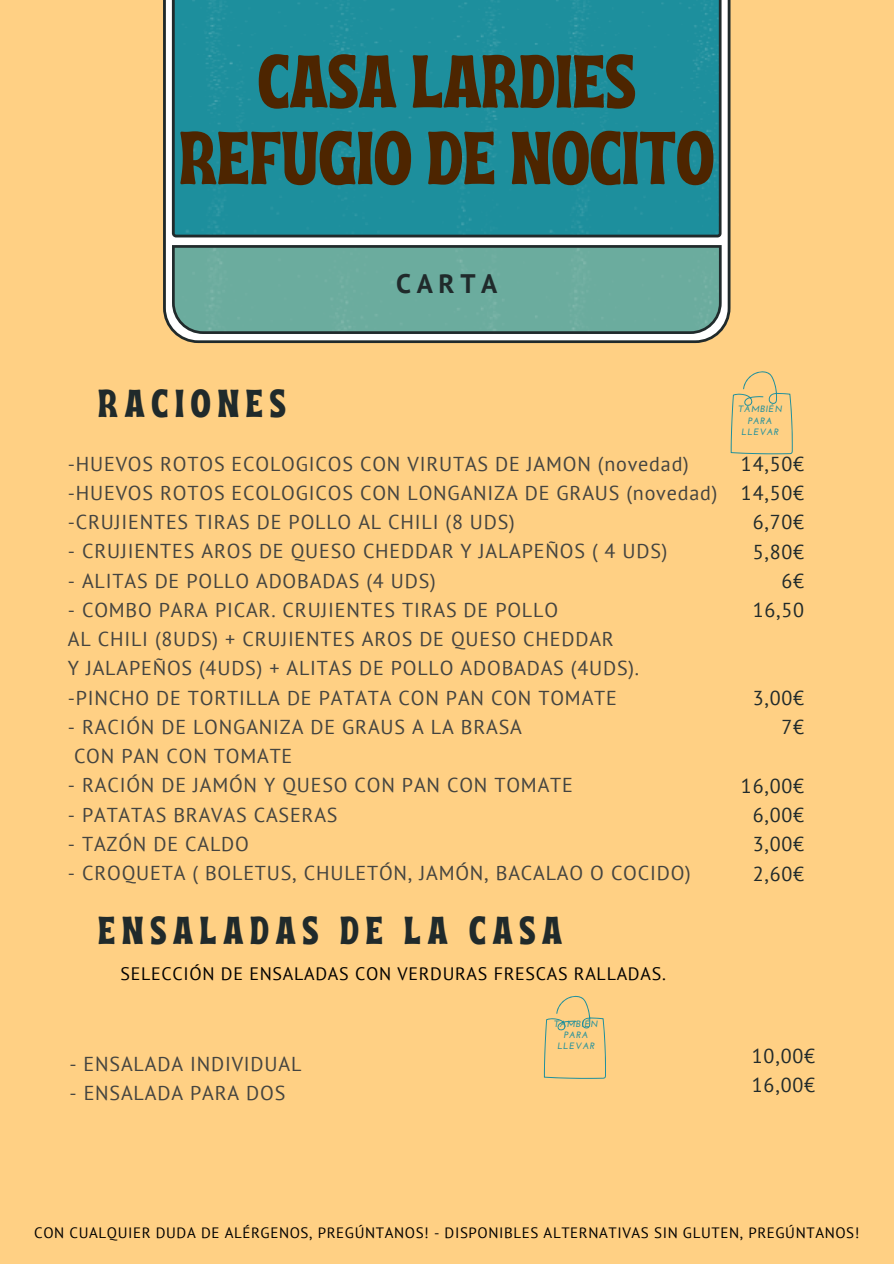
<style>
.page{position:relative;width:894px;height:1264px;background:#fff}
.page>*{position:absolute;margin:0;border:0;box-sizing:border-box;transform-origin:0 0}
.t1{font:74.55px/76.5px "Ayr Tropika Island Int";color:#4d2500;text-align:center}
.t2{font:39px "Ayr Tropika Island Int";letter-spacing:.175em;color:#202a2b}
.t3{font:700 26.7px "PT Sans";letter-spacing:.21em;color:#202a2b}
.t4{font:20.1px/29.2px "PT Sans";letter-spacing:.04em;color:#444440}
.t5{font:20.1px/29.2px "PT Sans";letter-spacing:.04em;color:#202a2b}
.t6{font:18px "PT Sans";letter-spacing:.04em;color:#000}
.t7{font:15px "PT Sans";letter-spacing:.04em;color:#000}
.t8{font:italic 700 9.15px/11.4px "Josefin Sans";letter-spacing:.06em;color:#1d8f9d;text-align:center}
</style>
<div class="page">
<div style="left:0;top:0;width:893px;height:1263px;background:#ffd084"></div>
<svg style="left:163px;top:0;width:567px;height:343px;background:#ccccca"></svg>
<div style="left:172px;top:0;width:549px;height:237px;background:#1d8f9d"></div>
<svg style="left:172px;top:245px;width:549px;height:89px;background:#67a497"></svg>
<svg style="left:543px;top:995px;width:62px;height:83px"></svg>
<svg style="left:730px;top:371px;width:62px;height:83px"></svg>
<h3 class="t1" style="left:179px;top:36px;width:536px">CASA LARDIES<br>REFUGIO DE NOCITO</h3>
<p class="t3" style="left:396px;top:265px;width:103px">CARTA</p>
<h4 class="t2" style="left:98px;top:366px;width:189px">RACIONES</h4>
<h4 class="t4" style="left:68px;top:448px;width:651px">-HUEVOS ROTOS ECOLOGICOS CON VIRUTAS DE JAMON (novedad) -HUEVOS ROTOS ECOLOGICOS CON LONGANIZA DE GRAUS (novedad) -CRUJIENTES TIRAS DE POLLO AL CHILI (8 UDS)</h4>
<h4 class="t4" style="left:68px;top:536px;width:601px">- CRUJIENTES AROS DE QUESO CHEDDAR Y JALAPEÑOS ( 4 UDS)</h4>
<h4 class="t4" style="left:68px;top:565px;width:369px">- ALITAS DE POLLO ADOBADAS (4 UDS)</h4>
<h4 class="t4" style="left:68px;top:594px;width:572px">- COMBO PARA PICAR. CRUJIENTES TIRAS DE POLLO<br>AL CHILI (8UDS) + CRUJIENTES AROS DE QUESO CHEDDAR<br>Y JALAPEÑOS (4UDS) + ALITAS DE POLLO ADOBADAS (4UDS). -PINCHO DE TORTILLA DE PATATA CON PAN CON TOMATE</h4>
<h4 class="t4" style="left:74px;top:711px;width:449px;text-indent:-6px">- RACIÓN DE LONGANIZA DE GRAUS A LA BRASA<br>CON PAN CON TOMATE</h4>
<h4 class="t4" style="left:68px;top:770px;width:506px">- RACIÓN DE JAMÓN Y QUESO CON PAN CON TOMATE</h4>
<h4 class="t4" style="left:68px;top:799px;width:271px">- PATATAS BRAVAS CASERAS</h4>
<h4 class="t4" style="left:68px;top:828px;width:182px">- TAZÓN DE CALDO</h4>
<h4 class="t4" style="left:68px;top:858px;width:624px">- CROQUETA ( BOLETUS, CHULETÓN, JAMÓN, BACALAO O COCIDO)</h4>
<h2 class="t2" style="left:98px;top:893px;width:465px">ENSALADAS DE LA CASA</h2>
<h4 class="t6" style="left:120px;top:961px;width:546px">SELECCIÓN DE ENSALADAS CON VERDURAS FRESCAS RALLADAS.</h4>
<h5 class="t4" style="left:69px;top:1048px;width:233px">- ENSALADA INDIVIDUAL</h5>
<h5 class="t4" style="left:69px;top:1078px;width:217px">- ENSALADA PARA DOS</h5>
<h1 class="t8" style="left:554px;top:1018px;width:45px">TAMBIÉN<br>PARA<br>LLEVAR</h1>
<p class="t8" style="left:738px;top:404px;width:45px">TAMBIÉN<br>PARA<br>LLEVAR</p>
<h6 class="t5" style="left:740px;top:449px;width:65px;text-align:right">14,50€<br>14,50€<br>6,70€<br>5,80€<br>6€<br>16,50</h6>
<h4 class="t5" style="left:752px;top:683px;width:53px;text-align:right">3,00€<br>7€</h4>
<h4 class="t5" style="left:740px;top:770px;width:65px;text-align:center">16,00€<br>6,00€</h4>
<p class="t5" style="left:752px;top:829px;width:53px">3,00€<br>2,60€</p>
<h2 class="t5" style="left:751px;top:1040px;width:65px">10,00€<br>16,00€</h2>
<p class="t7" style="left:34px;top:1222px;width:826px">CON CUALQUIER DUDA DE ALÉRGENOS, PREGÚNTANOS! - DISPONIBLES ALTERNATIVAS SIN GLUTEN, PREGÚNTANOS!</p>
</div>
